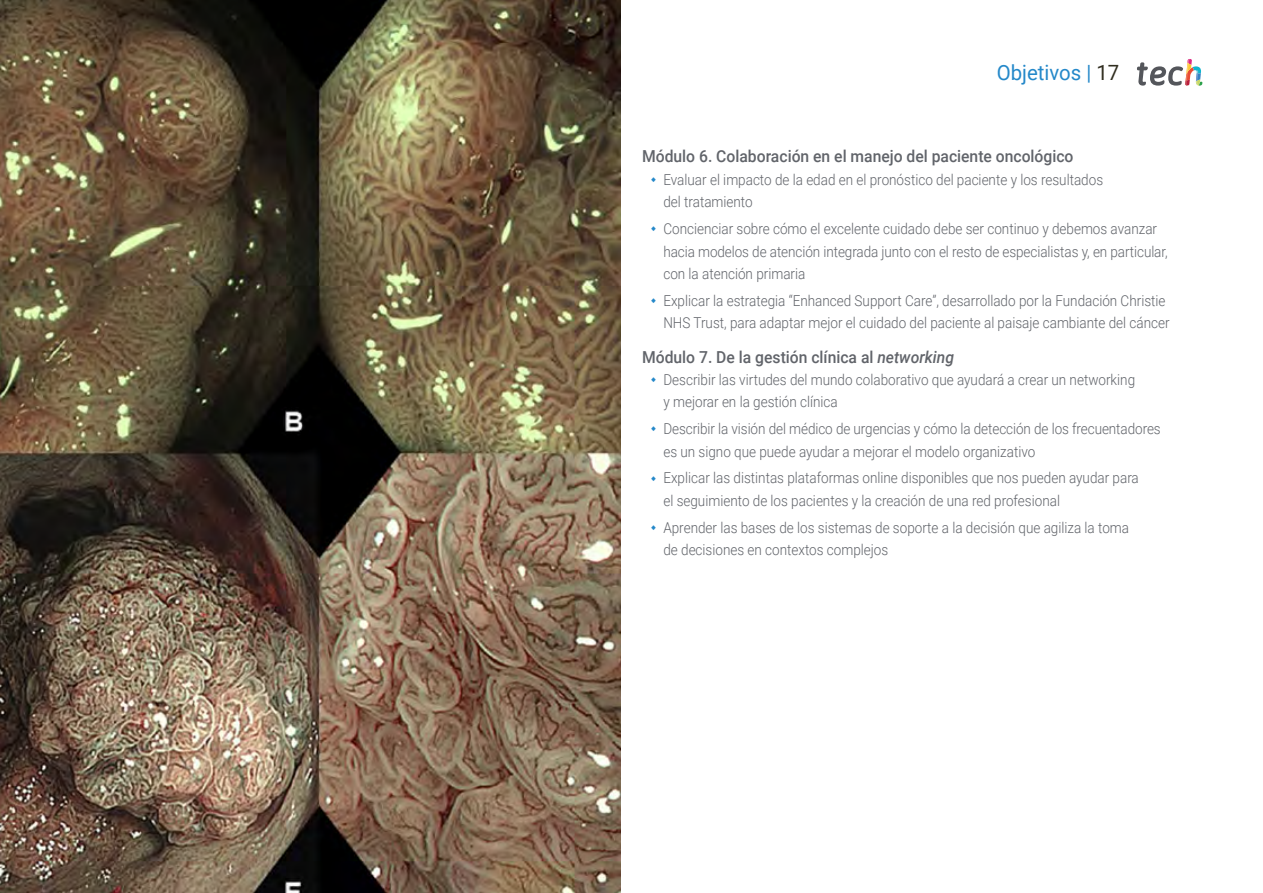
<style>
.page{position:relative;width:1263px;height:893px;background:#fff}
.page>*{position:absolute;margin:0;border:0;box-sizing:border-box;transform-origin:0 0}
.t1{font:21px "Roboto";color:#2488c9}
.t2{font:500 16.5px "Roboto";color:#61646a;scale:.95 1}
.t3{font:300 15px/22.5px "Roboto";color:#61646a;scale:.9 1}
.s1{color:#312e20}
.s2{font-style:italic}
</style>
<div class="page">
<img style="left:0;top:0;width:621px;height:893px">
<svg style="left:1137px;top:59px;width:65px;height:27px"></svg>
<h1 class="t1" style="left:997px;top:57px;width:124px">Objetivos | <span class="s1">17</span></h1>
<p class="t2" style="left:642px;top:145px;width:456px">Módulo 6. Colaboración en el manejo del paciente oncológico</p>
<p class="t3" style="left:663px;top:168px;width:490px">Evaluar el impacto de la edad en el pronóstico del paciente y los resultados del tratamiento</p>
<p class="t3" style="left:663px;top:217px;width:562px">Concienciar sobre cómo el excelente cuidado debe ser continuo y debemos avanzar hacia modelos de atención integrada junto con el resto de especialistas y, en particular, con la atención primaria</p>
<p class="t3" style="left:663px;top:289px;width:564px">Explicar la estrategia “Enhanced Support Care”, desarrollado por la Fundación Christie<br>NHS Trust, para adaptar mejor el cuidado del paciente al paisaje cambiante del cáncer</p>
<p class="t2" style="left:642px;top:345px;width:330px">Módulo 7. De la gestión clínica al <span class="s2">networking</span></p>
<p class="t3" style="left:663px;top:368px;width:526px">Describir las virtudes del mundo colaborativo que ayudará a crear un networking y mejorar en la gestión clínica</p>
<p class="t3" style="left:663px;top:417px;width:554px">Describir la visión del médico de urgencias y cómo la detección de los frecuentadores es un signo que puede ayudar a mejorar el modelo organizativo</p>
<p class="t3" style="left:663px;top:466px;width:530px">Explicar las distintas plataformas online disponibles que nos pueden ayudar para el seguimiento de los pacientes y la creación de una red profesional</p>
<p class="t3" style="left:663px;top:516px;width:519px">Aprender las bases de los sistemas de soporte a la decisión que agiliza la toma de decisiones en contextos complejos</p>
</div>
